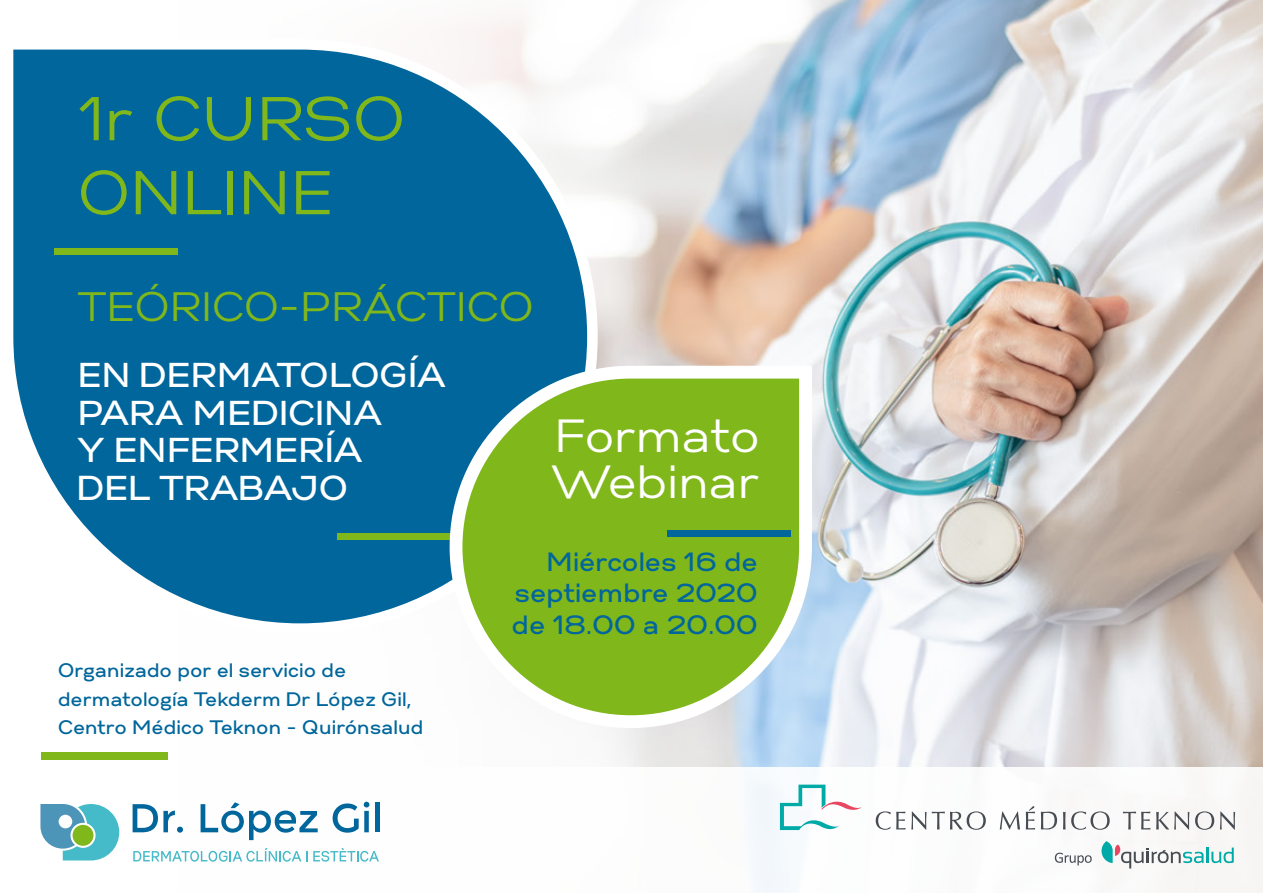
<style>
.page{position:relative;width:1263px;height:893px;background:#fff}
.page>*{position:absolute;margin:0;border:0;box-sizing:border-box;transform-origin:0 0}
.t1{font:61.65px/73.9px "Gabriel Sans Normal";color:#80b71b}
.t2{font:46.5px/46.5px "Gabriel Sans Normal";color:#fff}
.t3{font:41.1px "Gabriel Sans Normal";color:#80b71b}
.t4{font:34.5px/37.5px "Gabriel Sans Medium";color:#fff}
.t5{font:26.4px/31.7px "Gabriel Sans Medium";color:#00669b;text-align:justify}
.t6{font:19.5px/28.5px "Gabriel Sans Medium";color:#00669b}
</style>
<div class="page">
<img style="left:647px;top:0;width:616px;height:767px">
<svg style="left:41px;top:16px;width:606px;height:751px"></svg>
<div style="left:42px;top:752px;width:126px;height:7px;background:#80b71b"></div>
<svg style="left:13px;top:39px;width:585px;height:595px;fill:#00669b"></svg>
<div style="left:337px;top:533px;width:124px;height:7px;background:#80b71b"></div>
<div style="left:54px;top:248px;width:123px;height:7px;background:#80b71b"></div>
<svg style="left:450px;top:366px;width:362px;height:362px;fill:#80b71b"></svg>
<div style="left:667px;top:530px;width:123px;height:6px;background:#00669b"></div>
<svg style="left:876px;top:811px;width:29px;height:19px"></svg>
<svg style="left:911px;top:811px;width:75px;height:19px"></svg>
<svg style="left:1000px;top:811px;width:20px;height:18px"></svg>
<svg style="left:1026px;top:806px;width:9px;height:23px"></svg>
<svg style="left:1041px;top:812px;width:16px;height:17px"></svg>
<svg style="left:1063px;top:812px;width:2px;height:17px"></svg>
<svg style="left:1071px;top:811px;width:39px;height:19px"></svg>
<svg style="left:1123px;top:812px;width:27px;height:17px"></svg>
<svg style="left:1156px;top:811px;width:33px;height:19px"></svg>
<svg style="left:1195px;top:811px;width:19px;height:19px"></svg>
<svg style="left:1220px;top:811px;width:15px;height:19px"></svg>
<svg style="left:1101px;top:841px;width:133px;height:27px"></svg>
<svg style="left:1055px;top:853px;width:37px;height:12px"></svg>
<svg style="left:780px;top:785px;width:82px;height:46px"></svg>
<svg style="left:133px;top:804px;width:50px;height:29px"></svg>
<svg style="left:201px;top:802px;width:117px;height:38px"></svg>
<svg style="left:333px;top:802px;width:36px;height:31px"></svg>
<div style="left:375px;top:802px;width:5px;height:30px;background:#00669b"></div>
<svg style="left:40px;top:804px;width:79px;height:56px"></svg>
<svg style="left:133px;top:848px;width:246px;height:14px"></svg>
<h1 class="t1" style="left:78px;top:82px;width:329px">1r CURSO<br>ONLINE</h1>
<h3 class="t3" style="left:78px;top:283px;width:457px">TEÓRICO-PRÁCTICO</h3>
<h3 class="t4" style="left:78px;top:357px;width:369px">EN DERMATOLOGÍA<br>PARA MEDICINA<br>Y ENFERMERÍA<br>DEL TRABAJO</h3>
<h2 class="t2" style="left:550px;top:412px;width:210px">Formato<br>Webinar</h2>
<p class="t6" style="left:58px;top:656px;width:367px">Organizado por el servicio de dermatología Tekderm Dr López Gil,<br>Centro Médico Teknon - Quirónsalud</p>
<h3 class="t5" style="left:512px;top:546px;width:247px;text-indent:35px">Miércoles 16 de septiembre 2020 de 18.00 a 20.00</h3>
</div>
